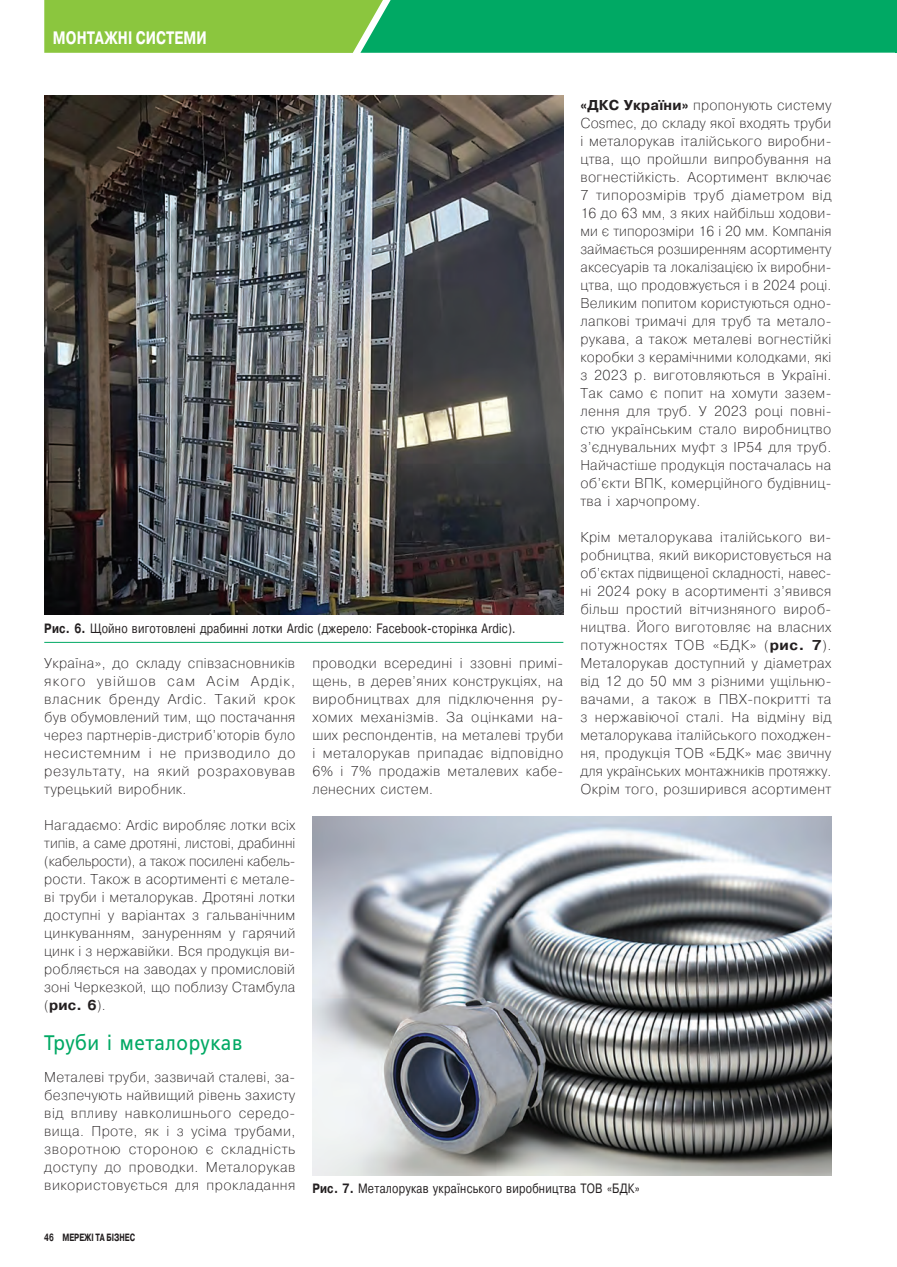
<style>
.page{position:relative;width:897px;height:1267px;background:#fff}
.page>*{position:absolute;margin:0;border:0;box-sizing:border-box;transform-origin:0 0}
.Подзаголовок{font:21px "Free Set";letter-spacing:.035em;color:#00a964;scale:.9 1}
.t1{font:700 18px "Pragmatica";letter-spacing:.01em;color:#fff;scale:.75 1}
.Текст_osn_GREP{font:200 14.25px/18px "Pragmatica";letter-spacing:.025em;color:#231f20;text-align:justify}
.Рис__-_подп____GREP{font:13.5px "Pragmatica";letter-spacing:.025em;color:#231f20;scale:.8 1}
.Рис__-_подп_GREP{font:13.5px "Pragmatica";letter-spacing:.025em;color:#231f20;scale:.8 1}
.t2{font:700 10.5px "Pragmatica";color:#231f20;scale:.7 1}
.s1{font-weight:700}
</style>
<div class="page">
<hr style="left:44px;top:642px;width:519px;height:1px;background:#00a964">
<img style="left:44px;top:95px;width:519px;height:519px">
<img style="left:312px;top:816px;width:519px;height:359px">
<svg style="left:44px;top:0;width:853px;height:53px;background:#37b557"></svg>
<p class="t1" style="left:53px;top:26px;width:207px">МОНТАЖНІ СИСТЕМИ</p>
<p class="Текст_osn_GREP" style="left:580px;top:95px;width:252px"><span class="s1">«ДКС України»</span> пропонують систему Cosmec, до складу якої входять труби і металорукав італійського виробни&shy;цтва, що пройшли випробування на вогнестійкість. Асортимент включає 7 типорозмірів труб діаметром від 16 до 63 мм, з яких найбільш ходови&shy;ми є типорозміри 16 і 20 мм. Компанія займається розширенням асортименту аксесуарів та локалізацією їх виробни&shy;цтва, що продовжується і в 2024 році.<br>Великим попитом користуються одно&shy;лапкові тримачі для труб та метало&shy;рукава, а також металеві вогнестійкі коробки з керамічними колодками, які з 2023 р. виготовляються в Україні.<br>Так само є попит на хомути зазем&shy;лення для труб. У 2023 році повні&shy;стю українським стало виробництво з’єднувальних муфт з IP54 для труб.<br>Найчастіше продукція постачалась на об’єкти ВПК, комерційного будівниц&shy;тва і харчопрому.</p>
<p class="Текст_osn_GREP" style="left:580px;top:527px;width:253px">Крім металорукава італійського ви&shy;робництва, який використовується на об’єктах підвищеної складності, навес&shy;ні 2024 року в асортименті з’явився більш простий вітчизняного вироб&shy;ництва. Його виготовляє на власних потужностях ТОВ «БДК» (<span class="s1">рис. 7</span>).<br>Металорукав доступний у діаметрах від 12 до 50 мм з різними ущільню&shy;вачами, а також в ПВХ‑покритті та з нержавіючої сталі. На відміну від металорукава італійського походжен&shy;ня, продукція ТОВ «БДК» має звичну для українських монтажників протяжку.<br>Окрім того, розширився асортимент</p>
<p class="Рис__-_подп____GREP" style="left:44px;top:620px;width:590px"><span class="s1">Рис. 6.</span> Щойно виготовлені драбинні лотки Ardic (джерело: Facebook-сторінка Ardic).</p>
<p class="Текст_osn_GREP" style="left:44px;top:653px;width:252px">Україна», до складу співзасновників якого увійшов сам Асім Ардік, власник бренду Ardic. Такий крок був обумовлений тим, що постачання через партнерів-дистриб’юторів було несистемним і не призводило до результату, на який розраховував турецький виробник.</p>
<p class="Текст_osn_GREP" style="left:44px;top:815px;width:253px">Нагадаємо: Ardic виробляє лотки всіх типів, а саме дротяні, листові, драбинні (кабельрости), а також посилені кабель&shy;рости. Також в асортименті є метале&shy;ві труби і металорукав. Дротяні лотки доступні у варіантах з гальванічним цинкуванням, зануренням у гарячий цинк і з нержавійки. Вся продукція ви&shy;робляється на заводах у промисловій зоні Черкезкой, що поблизу Стамбула (<span class="s1">рис. 6</span>).</p>
<p class="Подзаголовок" style="left:44px;top:1029px;width:222px">Труби і металорукав</p>
<p class="Текст_osn_GREP" style="left:44px;top:1067px;width:253px">Металеві труби, зазвичай сталеві, за&shy;безпечують найвищий рівень захисту від впливу навколишнього середо&shy;вища. Проте, як і з усіма трубами, зворотною стороною є складність доступу до проводки. Металорукав використовується для прокладання</p>
<p class="Текст_osn_GREP" style="left:312px;top:653px;width:252px">проводки всередині і ззовні примі&shy;щень, в дерев’яних конструкціях, на виробництвах для підключення ру&shy;хомих механізмів. За оцінками на&shy;ших респондентів, на металеві труби і металорукав припадає відповідно 6% і 7% продажів металевих кабе&shy;ленесних систем.</p>
<p class="Рис__-_подп_GREP" style="left:312px;top:1179px;width:411px"><span class="s1">Рис. 7.</span> Металорукав українського виробництва ТОВ «БДК»</p>
<p class="t2" style="left:44px;top:1230px;width:131px">46 МЕРЕЖІ ТА БІЗНЕС</p>
</div>
